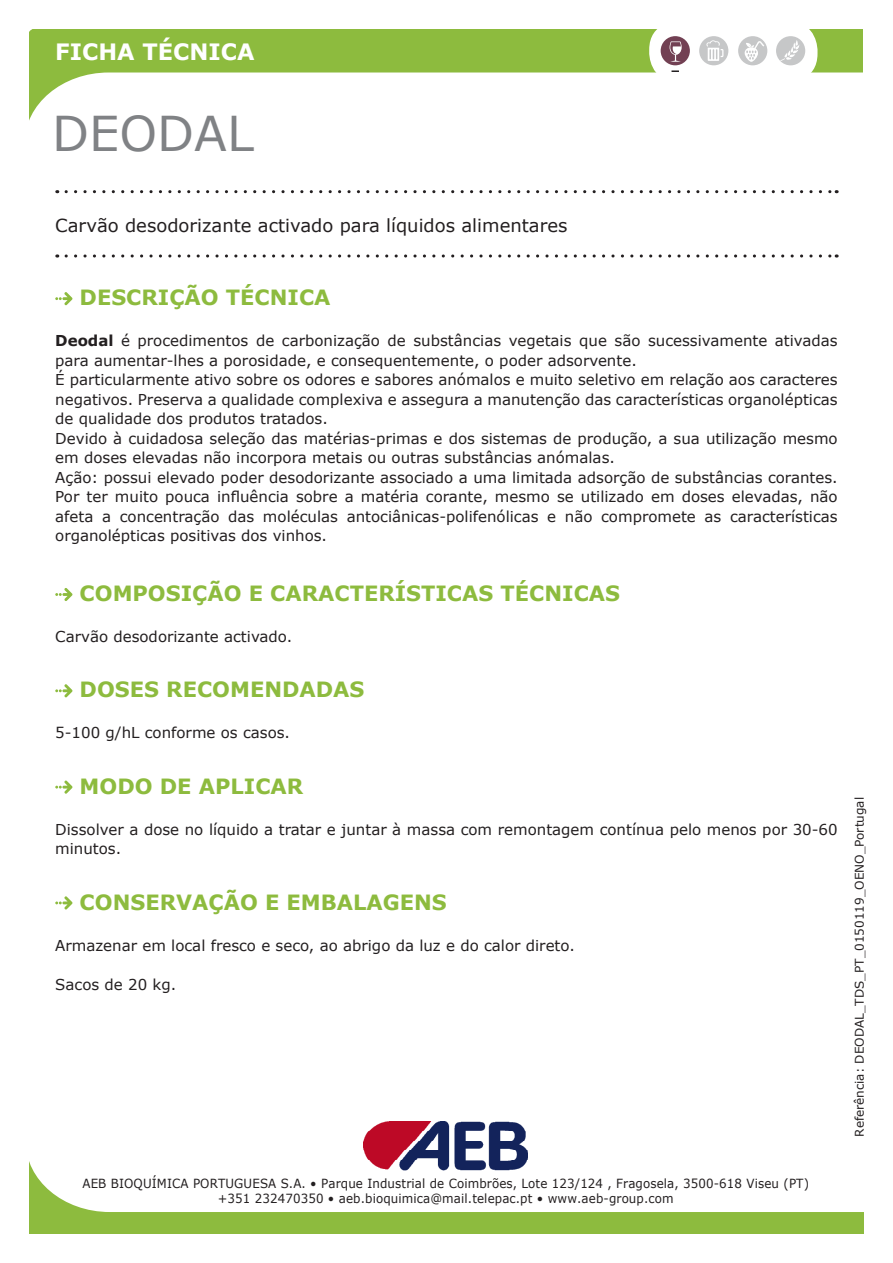
<style>
.page{position:relative;width:893px;height:1263px;background:#fff}
.page>*{position:absolute;margin:0;border:0;box-sizing:border-box;transform-origin:0 0}
.t1{font:48px "Verdana";color:#808285}
.t2{font:700 22.5px "Verdana";color:#fff}
.t3{font:700 21px "Verdana";color:#8dbb3e}
.t4{font:18px "Verdana";color:#231f20}
.t5{font:15px/19.5px "Verdana";color:#231f20}
.t6{font:12.6px/15.1px "Verdana";letter-spacing:.01em;color:#231f20;text-align:center;scale:.94 1}
.t7{font:12px "Verdana";color:#231f20}
.s1{font-weight:700}
</style>
<div class="page">
<svg style="left:30px;top:1164px;width:834px;height:69px"></svg>
<svg style="left:66px;top:190px;width:771px;height:3px"></svg>
<svg style="left:66px;top:254px;width:771px;height:4px"></svg>
<svg style="left:29px;top:30px;width:834px;height:91px"></svg>
<svg style="left:649px;top:21px;width:167px;height:61px"></svg>
<div style="left:650px;top:22px;width:167px;height:60px;background:#fff;border-radius:28px"></div>
<svg style="left:671px;top:70px;width:8px;height:2px"></svg>
<div style="left:776px;top:36px;width:29px;height:29px;background:#c6c7c8;border-radius:50%"></div>
<svg style="left:780px;top:40px;width:20px;height:21px"></svg>
<div style="left:738px;top:36px;width:29px;height:29px;background:#c6c7c8;border-radius:50%"></div>
<div style="left:661px;top:36px;width:29px;height:29px;background:#724053;border-radius:50%"></div>
<div style="left:699px;top:36px;width:29px;height:29px;background:#c6c7c8;border-radius:50%"></div>
<svg style="left:706px;top:40px;width:17px;height:21px"></svg>
<svg style="left:670px;top:41px;width:12px;height:21px"></svg>
<svg style="left:745px;top:41px;width:19px;height:21px"></svg>
<img style="left:363px;top:1121px;width:165px;height:49px">
<svg style="left:55px;top:292px;width:17px;height:13px"></svg>
<svg style="left:55px;top:588px;width:17px;height:13px"></svg>
<svg style="left:55px;top:684px;width:17px;height:13px"></svg>
<svg style="left:55px;top:780px;width:17px;height:14px"></svg>
<svg style="left:55px;top:896px;width:17px;height:13px"></svg>
<h2 class="t2" style="left:55px;top:36px;width:201px">FICHA TÉCNICA</h2>
<p class="t1" style="left:52px;top:101px;width:203px">DEODAL</p>
<p class="t4" style="left:55px;top:213px;width:514px">Carvão desodorizante activado para líquidos alimentares</p>
<p class="t3" style="left:80px;top:283px;width:252px">DESCRIÇÃO TÉCNICA</p>
<p class="t5" style="left:55px;top:331px;width:784px"><span class="s1">Deodal</span> é procedimentos de carbonização de substâncias vegetais que são sucessivamente ativadas para aumentar-lhes a porosidade, e consequentemente, o poder adsorvente.</p>
<p class="t5" style="left:55px;top:370px;width:784px;text-align:justify">É particularmente ativo sobre os odores e sabores anómalos e muito seletivo em relação aos caracteres negativos. Preserva a qualidade complexiva e assegura a manutenção das características organolépticas de qualidade dos produtos tratados.</p>
<p class="t5" style="left:55px;top:428px;width:784px">Devido à cuidadosa seleção das matérias-primas e dos sistemas de produção, a sua utilização mesmo em doses elevadas não incorpora metais ou outras substâncias anómalas.</p>
<p class="t5" style="left:55px;top:467px;width:784px;text-align:justify">Ação: possui elevado poder desodorizante associado a uma limitada adsorção de substâncias corantes.<br>Por ter muito pouca influência sobre a matéria corante, mesmo se utilizado em doses elevadas, não afeta a concentração das moléculas antociânicas-polifenólicas e não compromete as características organolépticas positivas dos vinhos.</p>
<p class="t3" style="left:80px;top:578px;width:542px">COMPOSIÇÃO E CARACTERÍSTICAS TÉCNICAS</p>
<p class="t5" style="left:55px;top:627px;width:239px">Carvão desodorizante activado.</p>
<p class="t3" style="left:80px;top:675px;width:286px">DOSES RECOMENDADAS</p>
<p class="t5" style="left:55px;top:723px;width:236px">5-100 g/hL conforme os casos.</p>
<p class="t3" style="left:80px;top:771px;width:225px">MODO DE APLICAR</p>
<p class="t5" style="left:55px;top:819px;width:784px">Dissolver a dose no líquido a tratar e juntar à massa com remontagem contínua pelo menos por 30-60 minutos.</p>
<p class="t3" style="left:80px;top:887px;width:369px">CONSERVAÇÃO E EMBALAGENS</p>
<p class="t5" style="left:55px;top:935px;width:521px">Armazenar em local fresco e seco, ao abrigo da luz e do calor direto.</p>
<p class="t5" style="left:55px;top:974px;width:122px">Sacos de 20 kg.</p>
<p class="t6" style="left:82px;top:1175px;width:774px">AEB BIOQUÍMICA PORTUGUESA S.A. • Parque Industrial de Coimbrões, Lote 123/124 , Fragosela, 3500-618 Viseu (PT) +351 232470350 • aeb.bioquimica@mail.telepac.pt • www.aeb-group.com</p>
<p class="t7" style="left:851px;top:1136px;width:341px;rotate:-90deg">Referência: DEODAL_TDS_PT_0150119_OENO_Portugal</p>
</div>
